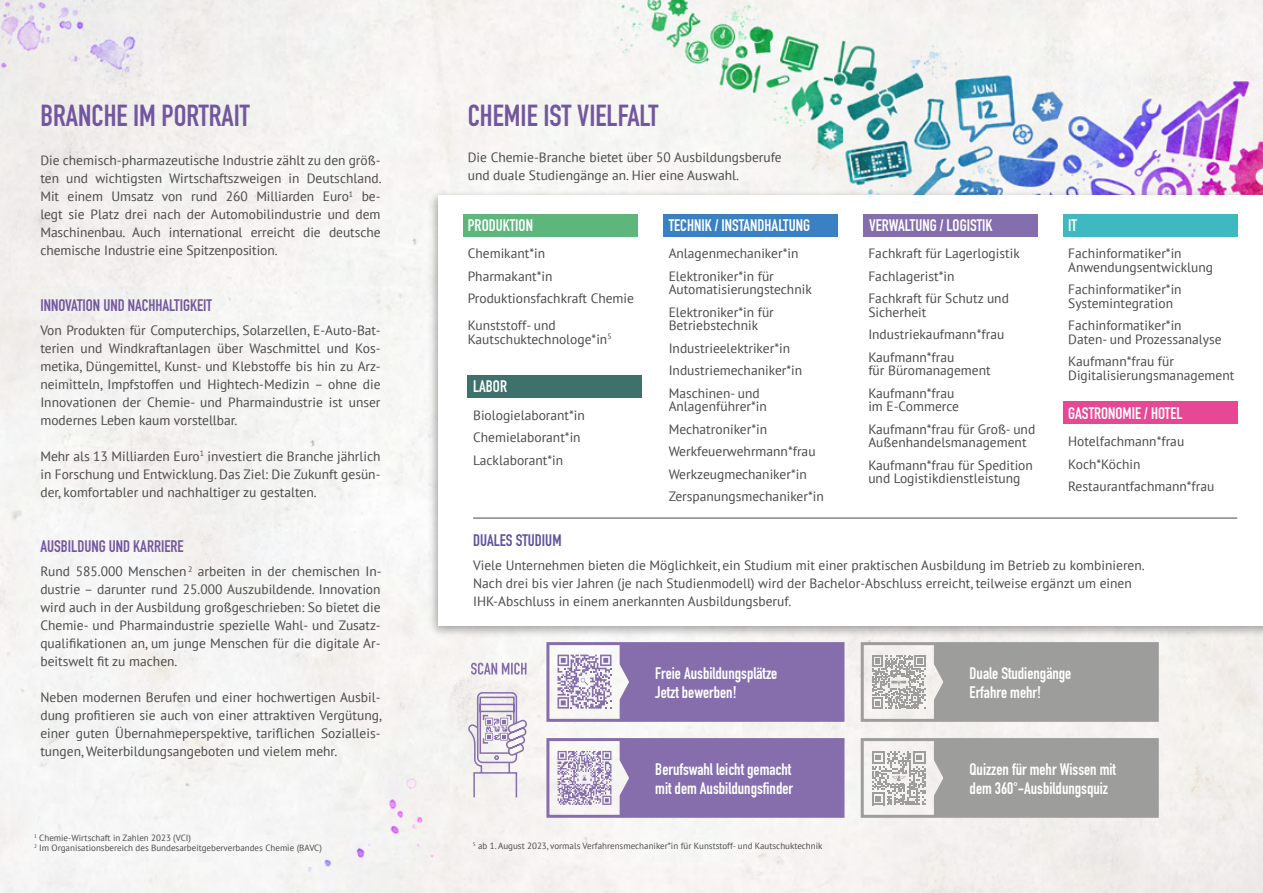
<style>
.page{position:relative;width:1263px;height:893px;background:#fff}
.page>*{position:absolute;margin:0;border:0;box-sizing:border-box;transform-origin:0 0}
.t1{font:30px "DIN Engschrift LT Pro";color:#72579f}
.t2{font:16.5px/19.5px "DIN Engschrift LT Pro";color:#fff}
.t3{font:16.5px "DIN Engschrift LT Pro";color:#72579f}
.t4{font:16.5px "DIN Engschrift LT Pro";color:#5e539f}
.t5{font:13.5px/22.5px "PT Sans";color:#4a4a49}
.t6{font:13.5px/18px "PT Sans";color:#4b4a49}
.t7{font:9px/10.8px "PT Sans";color:#4a4a49}
</style>
<div class="page">
<img style="left:0;top:0;width:1263px;height:893px">
<div style="left:428px;top:190px;width:835px;height:448px;background:#000;opacity:.35"></div>
<div style="left:439px;top:195px;width:824px;height:430px;background:#fff"></div>
<div style="left:1063px;top:402px;width:174px;height:22px;background:#e84893"></div>
<div style="left:468px;top:375px;width:174px;height:22px;background:#3e716b"></div>
<div style="left:1063px;top:214px;width:174px;height:22px;background:#3eb9c1"></div>
<div style="left:863px;top:214px;width:174px;height:22px;background:#856ead"></div>
<div style="left:664px;top:214px;width:174px;height:22px;background:#3a81c3"></div>
<div style="left:464px;top:214px;width:174px;height:22px;background:#5db77c"></div>
<hr style="left:473px;top:518px;width:764px;height:1px;background:#4a4a49">
<svg style="left:471px;top:663px;width:55px;height:12px"></svg>
<svg style="left:466px;top:691px;width:63px;height:108px"></svg>
<svg style="left:545px;top:641px;width:299px;height:82px;background:#9b88ba"></svg>
<svg style="left:859px;top:641px;width:300px;height:82px;background:#aeaeac"></svg>
<svg style="left:545px;top:737px;width:299px;height:82px;background:#9b87ba"></svg>
<svg style="left:859px;top:737px;width:300px;height:82px;background:#aeadac"></svg>
<h1 class="t1" style="left:40px;top:98px;width:211px">BRANCHE IM PORTRAIT</h1>
<p class="t5" style="left:40px;top:151px;width:343px;line-height:18px;text-align:justify">Die chemisch-pharmazeutische Industrie zählt zu den größ&shy;ten und wichtigsten Wirtschaftszweigen in Deutschland.<br>Mit einem Umsatz von rund 260 Milliarden Euro<sup>1</sup> be&shy;legt sie Platz drei nach der Automobilindustrie und dem Maschinenbau. Auch international erreicht die deutsche chemische Industrie eine Spitzenposition.</p>
<p class="t3" style="left:40px;top:295px;width:173px">INNOVATION UND NACHHALTIGKEIT</p>
<p class="t5" style="left:40px;top:321px;width:342px;line-height:18px;text-align:justify">Von Produkten für Computerchips, Solarzellen, E-Auto-Bat&shy;terien und Windkraftanlagen über Waschmittel und Kos&shy;metika, Düngemittel, Kunst- und Klebstoffe bis hin zu Arz&shy;neimitteln, Impfstoffen und Hightech-Medizin – ohne die Innovationen der Chemie- und Pharmaindustrie ist unser modernes Leben kaum vorstellbar.</p>
<p class="t5" style="left:40px;top:447px;width:342px;line-height:18px;text-align:justify">Mehr als 13 Milliarden Euro<sup>1</sup> investiert die Branche jährlich in Forschung und Entwicklung. Das Ziel: Die Zukunft gesün&shy;der, komfortabler und nachhaltiger zu gestalten.</p>
<p class="t3" style="left:40px;top:537px;width:145px">AUSBILDUNG UND KARRIERE</p>
<p class="t5" style="left:40px;top:562px;width:343px;line-height:18px;text-align:justify">Rund 585.000 Menschen <sup>2</sup> arbeiten in der chemischen In&shy;dustrie – darunter rund 25.000 Auszubildende. Innovation wird auch in der Ausbildung großgeschrieben: So bietet die Chemie- und Pharmaindustrie spezielle Wahl- und Zusatz&shy;qualifikationen an, um junge Menschen für die digitale Ar&shy;beitswelt fit zu machen.</p>
<p class="t5" style="left:40px;top:688px;width:343px;line-height:18px;text-align:justify">Neben modernen Berufen und einer hochwertigen Ausbil&shy;dung profitieren sie auch von einer attraktiven Vergütung, einer guten Übernahmeperspektive, tariflichen Sozialleis&shy;tungen, Weiterbildungsangeboten und vielem mehr.</p>
<p class="t7" style="left:34px;top:832px;width:289px"><sup>1</sup> Chemie-Wirtschaft in Zahlen 2023 (VCI)<br><sup>2</sup> Im Organisationsbereich des Bundesarbeitgeberverbandes Chemie (BAVC)</p>
<h1 class="t1" style="left:468px;top:98px;width:192px">CHEMIE IST VIELFALT</h1>
<p class="t5" style="left:468px;top:147px;width:315px;line-height:18px">Die Chemie-Branche bietet über 50 Ausbildungsberufe und duale Studiengänge an. Hier eine Auswahl.</p>
<p class="t2" style="left:468px;top:215px;width:67px">PRODUKTION</p>
<p class="t2" style="left:669px;top:215px;width:143px">TECHNIK / INSTANDHALTUNG</p>
<p class="t2" style="left:869px;top:215px;width:125px">VERWALTUNG / LOGISTIK</p>
<p class="t2" style="left:1068px;top:215px;width:10px">IT</p>
<p class="t5" style="left:468px;top:242px;width:168px">Chemikant*in<br>Pharmakant*in<br>Produktionsfachkraft Chemie</p>
<p class="t5" style="left:468px;top:319px;width:145px;line-height:13.5px">Kunststoff- und<br>Kautschuktechnologe*in<sup>5</sup></p>
<p class="t2" style="left:473px;top:377px;width:35px">LABOR</p>
<p class="t5" style="left:473px;top:403px;width:113px">Biologielaborant*in<br>Chemielaborant*in<br>Lacklaborant*in</p>
<p class="t4" style="left:473px;top:531px;width:90px">DUALES STUDIUM</p>
<p class="t5" style="left:669px;top:242px;width:131px">Anlagenmechaniker*in<br>Elektroniker*in für</p>
<p class="t5" style="left:669px;top:278px;width:145px">Automatisierungstechnik<br>Elektroniker*in für</p>
<p class="t5" style="left:669px;top:314px;width:135px">Betriebstechnik<br>Industrieelektriker*in<br>Industriemechaniker*in<br>Maschinen- und</p>
<p class="t5" style="left:669px;top:395px;width:157px">Anlagenführer*in<br>Mechatroniker*in<br>Werkfeuerwehrmann*frau<br>Werkzeugmechaniker*in<br>Zerspanungsmechaniker*in</p>
<p class="t5" style="left:868px;top:242px;width:153px">Fachkraft für Lagerlogistik<br>Fachlagerist*in<br>Fachkraft für Schutz und</p>
<p class="t5" style="left:868px;top:301px;width:137px">Sicherheit<br>Industriekaufmann*frau<br>Kaufmann*frau</p>
<p class="t5" style="left:868px;top:359px;width:124px">für Büromanagement<br>Kaufmann*frau</p>
<p class="t5" style="left:868px;top:395px;width:168px">im E-Commerce<br>Kaufmann*frau für Groß- und</p>
<p class="t5" style="left:868px;top:431px;width:166px">Außenhandelsmanagement<br>Kaufmann*frau für Spedition</p>
<p class="t5" style="left:868px;top:467px;width:154px">und Logistikdienstleistung</p>
<p class="t5" style="left:1068px;top:247px;width:146px;line-height:13.5px">Fachinformatiker*in<br>Anwendungsentwicklung</p>
<p class="t5" style="left:1068px;top:283px;width:115px;line-height:13.5px">Fachinformatiker*in<br>Systemintegration</p>
<p class="t5" style="left:1068px;top:319px;width:155px;line-height:13.5px">Fachinformatiker*in<br>Daten- und Prozessanalyse</p>
<p class="t5" style="left:1068px;top:355px;width:168px;line-height:13.5px">Kaufmann*frau für<br>Digitalisierungsmanagement</p>
<p class="t2" style="left:1068px;top:403px;width:116px">GASTRONOMIE / HOTEL</p>
<p class="t5" style="left:1068px;top:430px;width:148px">Hotelfachmann*frau<br>Koch*Köchin<br>Restaurantfachmann*frau</p>
<p class="t6" style="left:473px;top:556px;width:673px">Viele Unternehmen bieten die Möglichkeit, ein Studium mit einer praktischen Ausbildung im Betrieb zu kombinieren.<br>Nach drei bis vier Jahren (je nach Studienmodell) wird der Bachelor-Abschluss erreicht, teilweise ergänzt um einen<br>IHK-Abschluss in einem anerkannten Ausbildungsberuf.</p>
<p class="t2" style="left:655px;top:663px;width:123px">Freie Ausbildungsplätze<br>Jetzt bewerben!</p>
<p class="t2" style="left:655px;top:759px;width:139px">Berufswahl leicht gemacht mit dem Ausbildungsfinder</p>
<p class="t7" style="left:473px;top:840px;width:351px"><sup>5</sup> ab 1. August 2023, vormals Verfahrensmechaniker*in für Kunststoff- und Kautschuktechnik</p>
<p class="t2" style="left:969px;top:663px;width:103px">Duale Studiengänge<br>Erfahre mehr!</p>
<p class="t2" style="left:969px;top:759px;width:148px">Quizzen für mehr Wissen mit dem 360°-Ausbildungsquiz</p>
</div>
